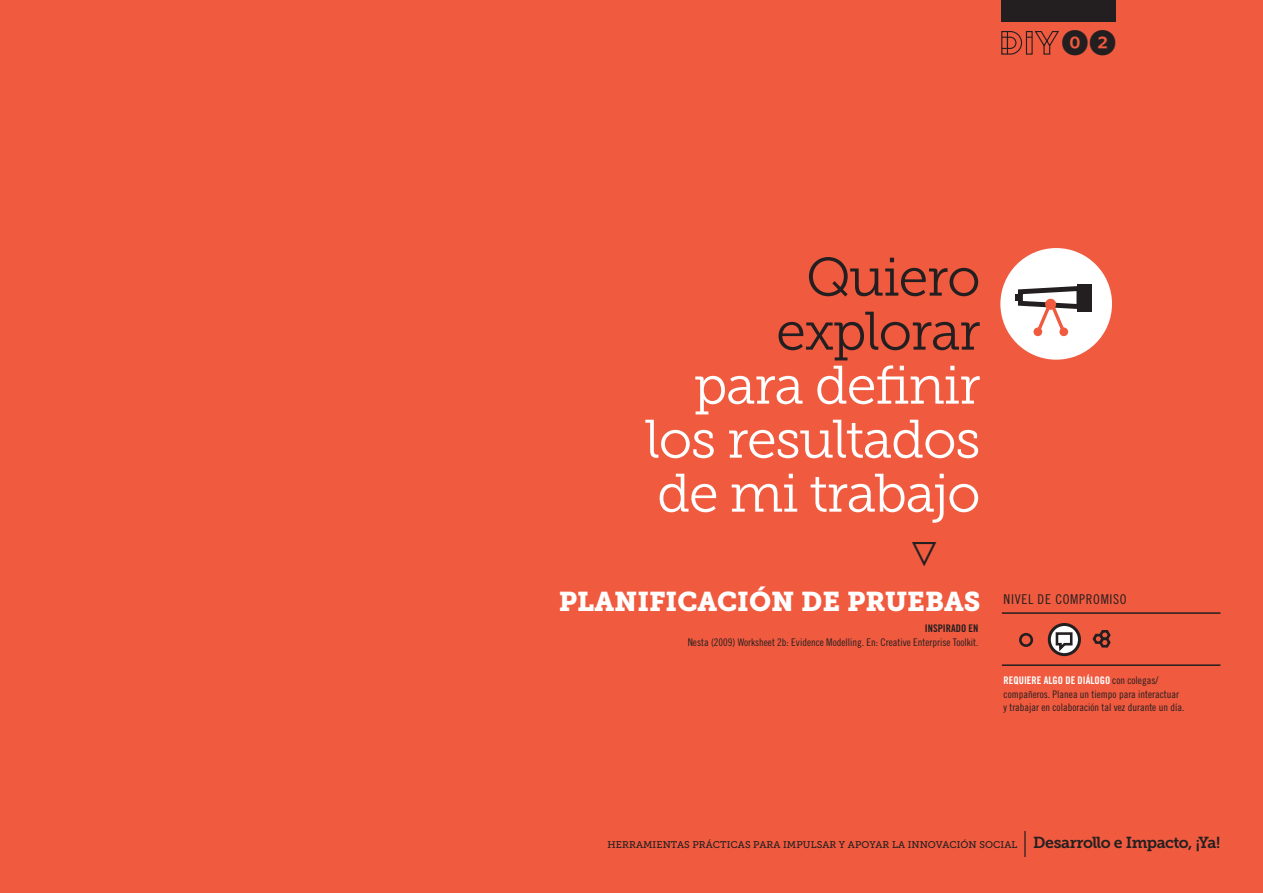
<style>
.page{position:relative;width:1263px;height:893px;background:#f05a3f}
.page>*{position:absolute;margin:0;border:0;box-sizing:border-box;transform-origin:0 0}
.t1{font:54px/54px "Museo Slab 300";letter-spacing:-.025em;color:#fff;text-align:justify}
.t2{font:54px/54px "Museo Slab 300";letter-spacing:-.025em;color:#231f20;text-align:center}
.t3{font:700 36px "Klavika Arrows";color:#231f20}
.t4{font:27px "Museo Slab 900";color:#fff}
.t5{font:27px "Whitney Index Black Round Bd";color:#231f20}
.t6{font:13.5px "Trade Gothic Cond Eighteen";letter-spacing:.05em;color:#231f20}
.t7{font:10.5px/13.5px "Trade Gothic Cond Eighteen";color:#231f20}
.t8{font:10.5px "Trade Gothic Bold Cond Twenty";color:#fff}
.t9{font:10.5px "Trade Gothic Bold Cond Twenty";color:#231f20}
.t10{font:9.75px "Museo Slab 500";letter-spacing:.01em;color:#231f20}
.s1{font-family:"Trade Gothic Cond Eighteen";color:#231f20}
.s2{font-family:"Museo Slab 700";font-size:15.9px}
</style>
<div class="page">
<div style="left:1001px;top:0;width:115px;height:21px;background:#231f20"></div>
<svg style="left:1001px;top:31px;width:58px;height:24px"></svg>
<div style="left:1000px;top:248px;width:112px;height:112px;background:#fff;border-radius:50%"></div>
<div style="left:1077px;top:284px;width:15px;height:27px;background:#231f20"></div>
<div style="left:1033px;top:327px;width:9px;height:9px;background:#f05a3f;border-radius:50%"></div>
<svg style="left:1016px;top:286px;width:68px;height:46px"></svg>
<div style="left:1059px;top:327px;width:9px;height:9px;background:#f05a3f;border-radius:50%"></div>
<hr style="left:1002px;top:612px;width:218px;height:2px;background:#231f20">
<hr style="left:1002px;top:664px;width:218px;height:2px;background:#231f20">
<svg style="left:1049px;top:624px;width:30px;height:31px"></svg>
<div style="left:1048px;top:623px;width:33px;height:33px;border:3px solid #231f20;border-radius:50%"></div>
<div style="left:1019px;top:633px;width:14px;height:14px;border:3px solid #231f20;border-radius:50%"></div>
<svg style="left:1054px;top:631px;width:20px;height:23px"></svg>
<svg style="left:1092px;top:630px;width:19px;height:18px"></svg>
<svg style="left:1024px;top:831px;width:1px;height:26px"></svg>
<h3 class="t5" style="left:1061px;top:30px;width:56px">02</h3>
<h1 class="t2" style="left:776px;top:250px;width:206px">Quiero explorar</h1>
<h1 class="t1" style="left:645px;top:358px;width:337px;text-indent:49px">para definir los resultados de mi trabajo</h1>
<h2 class="t3" style="left:910px;top:541px;width:29px">}</h2>
<h3 class="t4" style="left:559px;top:586px;width:423px">PLANIFICACIÓN DE PRUEBAS</h3>
<p class="t9" style="left:925px;top:622px;width:55px">INSPIRADO EN</p>
<p class="t7" style="left:688px;top:635px;width:292px">Nesta (2009) Worksheet 2b: Evidence Modelling. En: Creative Enterprise Toolkit.</p>
<p class="t6" style="left:1003px;top:591px;width:125px">NIVEL DE COMPROMISO</p>
<p class="t8" style="left:1003px;top:674px;width:156px">REQUIERE ALGO DE DIÁLOGO <span class="s1">con colegas/</span></p>
<p class="t7" style="left:1003px;top:687px;width:182px">compañeros. Planea un tiempo para interactuar y trabajar en colaboración tal vez durante un día.</p>
<p class="t10" style="left:608px;top:839px;width:614px">HERRAMIENTAS PRÁCTICAS PARA IMPULSAR Y APOYAR LA INNOVACIÓN SOCIAL <span class="s2">Desarrollo e Impacto, ¡Ya!</span></p>
</div>
